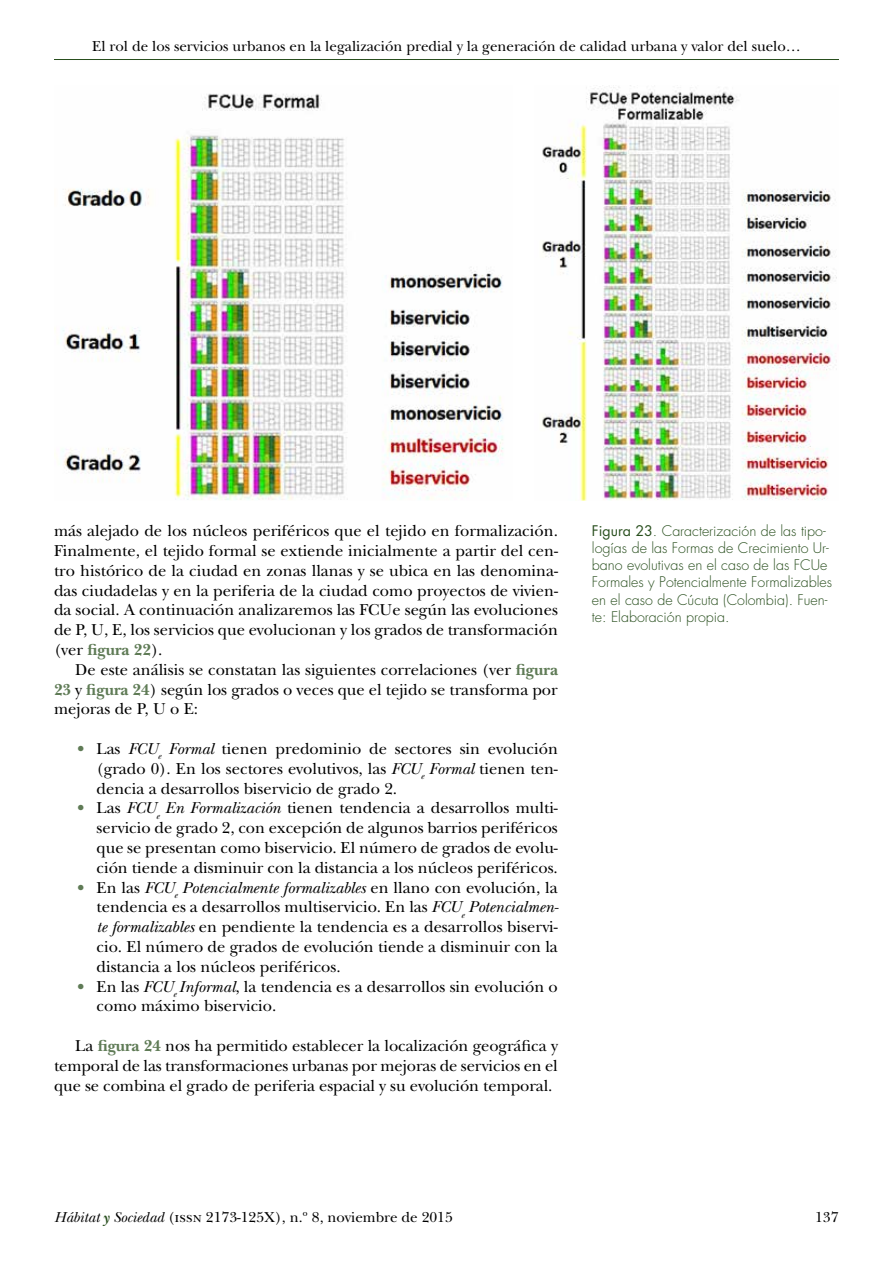
<style>
.page{position:relative;width:893px;height:1263px;background:#fff}
.page>*{position:absolute;margin:0;border:0;box-sizing:border-box;transform-origin:0 0}
.t1{font:16.5px/19.8px "New Baskerville Std";color:#000;text-align:justify}
.t2{font:15px "New Baskerville Std";color:#000}
.t3{font:300 14.25px/17.1px "Futura Std";color:#294f1e}
.s1{font-weight:700;color:#5f7b56}
.s2{font-style:italic;color:#5f7b56}
.s3{font-style:italic}
.s4{font-weight:400}
.s5{font-weight:700;font-style:italic;color:#294f1e}
</style>
<div class="page">
<hr style="left:54px;top:59px;width:785px;height:1px;background:#294f1e">
<img style="left:54px;top:93px;width:450px;height:407px">
<img style="left:542px;top:85px;width:295px;height:416px">
<p class="t2" style="left:92px;top:37px;width:710px">El rol de los servicios urbanos en la legalización predial y la generación de calidad urbana y valor del suelo…</p>
<p class="t1" style="left:54px;top:521px;width:505px">más alejado de los núcleos periféricos que el tejido en formalización.<br>Finalmente, el tejido formal se extiende inicialmente a partir del cen&shy;tro histórico de la ciudad en zonas llanas y se ubica en las denomina&shy;das ciudadelas y en la periferia de la ciudad como proyectos de vivien&shy;da social. A continuación analizaremos las FCUe según las evoluciones de P, U, E, los servicios que evolucionan y los grados de transformación (ver <span class="s1">figura 22</span>).</p>
<p class="t1" style="left:54px;top:660px;width:505px;text-indent:21px">De este análisis se constatan las siguientes correlaciones (ver <span class="s1">figura 23</span> y <span class="s1">figura 24</span>) según los grados o veces que el tejido se transforma por mejoras de P, U o E:</p>
<p class="t1" style="left:97px;top:739px;width:463px;text-indent:-21px"><span class="s2">•</span> Las <span class="s3">FCU</span><sub>e</sub> <span class="s3">Formal</span> tienen predominio de sectores sin evolución (grado 0). En los sectores evolutivos, las <span class="s3">FCU</span><sub>e</sub> <span class="s3">Formal</span> tienen ten&shy;dencia a desarrollos biservicio de grado 2.</p>
<p class="t1" style="left:97px;top:798px;width:463px;text-indent:-21px"><span class="s2">•</span> Las <span class="s3">FCU</span><sub>e</sub> <span class="s3">En Formalización</span> tienen tendencia a desarrollos multi&shy;servicio de grado 2, con excepción de algunos barrios periféricos que se presentan como biservicio. El número de grados de evolu&shy;ción tiende a disminuir con la distancia a los núcleos periféricos.</p>
<p class="t1" style="left:97px;top:877px;width:464px;text-indent:-21px"><span class="s2">•</span> En las <span class="s3">FCU</span><sub>e</sub> <span class="s3">Potencialmente formalizables</span> en llano con evolución, la tendencia es a desarrollos multiservicio. En las <span class="s3">FCU</span><sub>e</sub> <span class="s3">Potencialmen&shy;te formalizables</span> en pendiente la tendencia es a desarrollos biservi&shy;cio. El número de grados de evolución tiende a disminuir con la distancia a los núcleos periféricos.</p>
<p class="t1" style="left:97px;top:976px;width:463px;text-indent:-21px"><span class="s2">•</span> En las <span class="s3">FCU</span><sub>e</sub> <span class="s3">Informal</span>, la tendencia es a desarrollos sin evolución o como máximo biservicio.</p>
<p class="t1" style="left:54px;top:1036px;width:506px;text-indent:21px">La <span class="s1">figura 24</span> nos ha permitido establecer la localización geográfica y temporal de las transformaciones urbanas por mejoras de servicios en el que se combina el grado de periferia espacial y su evolución temporal.</p>
<p class="t3" style="left:592px;top:523px;width:242px"><span class="s4">Figura 23</span>. Caracterización de las tipo&shy;logías de las Formas de Crecimiento Ur&shy;bano evolutivas en el caso de las FCUe Formales y Potencialmente Formalizables en el caso de Cúcuta (Colombia). Fuen&shy;te: Elaboración propia.</p>
<p class="t2" style="left:54px;top:1208px;width:400px"><span class="s3">Hábitat</span> <span class="s5">y</span> <span class="s3">Sociedad</span> (issn 2173-125X), n.º 8, noviembre de 2015</p>
<p class="t2" style="left:815px;top:1208px;width:25px">137</p>
</div>
